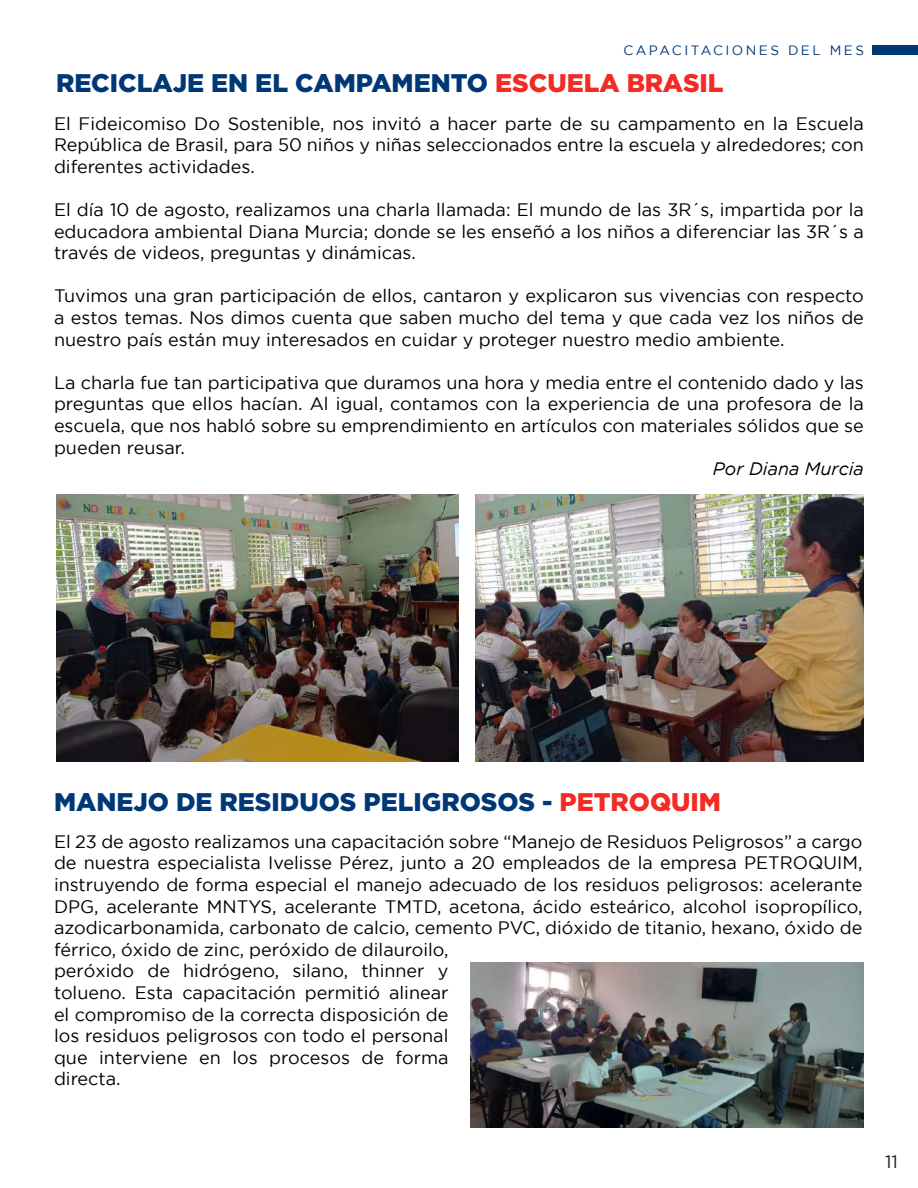
<style>
.page{position:relative;width:918px;height:1188px;background:#fff}
.page>*{position:absolute;margin:0;border:0;box-sizing:border-box;transform-origin:0 0}
.t1{font:900 25.5px "Gotham";color:#003876}
.t2{font:18px/21.6px "Gotham";color:#000;text-align:justify}
.t3{font:italic 18px "Gotham";color:#000}
.t4{font:18px "Gotham";color:#231f20}
.t5{font:13.5px "Gotham";letter-spacing:.18em;color:#003876}
.s1{color:#f32b24}
</style>
<div class="page">
<img style="left:56px;top:495px;width:403px;height:266px">
<img style="left:475px;top:495px;width:389px;height:266px">
<div style="left:873px;top:45px;width:45px;height:10px;background:#003876"></div>
<img style="left:471px;top:962px;width:393px;height:165px">
<p class="t5" style="left:623px;top:43px;width:242px">CAPACITACIONES DEL MES</p>
<h1 class="t1" style="left:56px;top:68px;width:669px">RECICLAJE EN EL CAMPAMENTO <span class="s1">ESCUELA BRASIL</span></h1>
<p class="t2" style="left:54px;top:112px;width:812px">El Fideicomiso Do Sostenible, nos invitó a hacer parte de su campamento en la Escuela República de Brasil, para 50 niños y niñas seleccionados entre la escuela y alrededores; con diferentes actividades.</p>
<p class="t2" style="left:54px;top:199px;width:811px">El día 10 de agosto, realizamos una charla llamada: El mundo de las 3R´s, impartida por la educadora ambiental Diana Murcia; donde se les enseñó a los niños a diferenciar las 3R´s a través de videos, preguntas y dinámicas.</p>
<p class="t2" style="left:54px;top:285px;width:811px">Tuvimos una gran participación de ellos, cantaron y explicaron sus vivencias con respecto a estos temas. Nos dimos cuenta que saben mucho del tema y que cada vez los niños de nuestro país están muy interesados en cuidar y proteger nuestro medio ambiente.</p>
<p class="t2" style="left:54px;top:371px;width:811px">La charla fue tan participativa que duramos una hora y media entre el contenido dado y las preguntas que ellos hacían. Al igual, contamos con la experiencia de una profesora de la escuela, que nos habló sobre su emprendimiento en artículos con materiales sólidos que se pueden reusar.</p>
<p class="t3" style="left:713px;top:459px;width:153px">Por Diana Murcia</p>
<h1 class="t1" style="left:54px;top:787px;width:669px">MANEJO DE RESIDUOS PELIGROSOS - <span class="s1">PETROQUIM</span></h1>
<p class="t2" style="left:54px;top:830px;width:810px;text-align:left">El 23 de agosto realizamos una capacitación sobre “Manejo de Residuos Peligrosos” a cargo de nuestra especialista Ivelisse Pérez, junto a 20 empleados de la empresa PETROQUIM, instruyendo de forma especial el manejo adecuado de los residuos peligrosos: acelerante DPG, acelerante MNTYS, acelerante TMTD, acetona, ácido esteárico, alcohol isopropílico, azodicarbonamida, carbonato de calcio, cemento PVC, dióxido de titanio, hexano, óxido de férrico, óxido de zinc, peróxido de dilauroilo,<br>peróxido de hidrógeno, silano, thinner y<br>tolueno. Esta capacitación permitió alinear<br>el compromiso de la correcta disposición de<br>los residuos peligrosos con todo el personal<br>que interviene en los procesos de forma<br>directa.</p>
<p class="t4" style="left:885px;top:1152px;width:14px">11</p>
</div>
